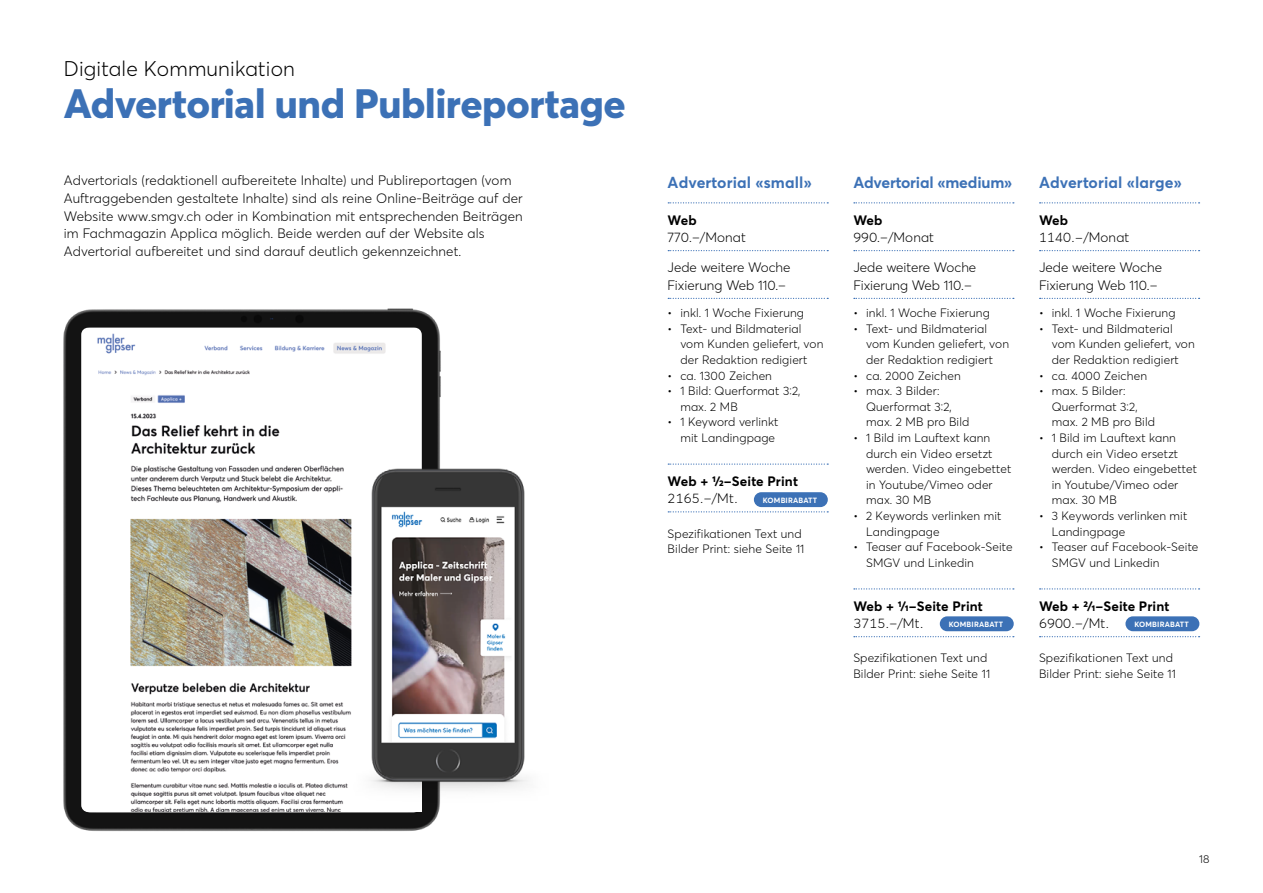
<style>
.page{position:relative;width:1263px;height:893px;background:#fff}
.page>*{position:absolute;margin:0;border:0;box-sizing:border-box;transform-origin:0 0}
.t1{font:800 40.5px "Averta";letter-spacing:-.01em;color:#3c71b6}
.t2{font:300 21px "Averta";letter-spacing:.01em;color:#000}
.t3{font:700 15.75px "Averta";letter-spacing:.01em;color:#3c71b6}
.t4{font:700 15.75px "Averta";letter-spacing:-.01em;color:#3c71b6}
.t5{font:300 13.5px/17.5px "Averta";letter-spacing:.01em;color:#000}
.t6{font:700 13.5px "Averta";letter-spacing:.01em;color:#000}
.t7{font:300 12px/15.6px "Averta";letter-spacing:.01em;color:#000}
.t8{font:300 11.25px "Averta";color:#000}
.t9{font:700 7.5px "Averta";letter-spacing:.02em;color:#fff}
</style>
<div class="page">
<img style="left:63px;top:308px;width:378px;height:523px">
<svg style="left:668px;top:202px;width:160px;height:1px"></svg>
<svg style="left:668px;top:250px;width:160px;height:1px"></svg>
<svg style="left:668px;top:298px;width:160px;height:1px"></svg>
<svg style="left:668px;top:463px;width:160px;height:2px"></svg>
<svg style="left:668px;top:511px;width:160px;height:1px"></svg>
<svg style="left:854px;top:202px;width:160px;height:1px"></svg>
<svg style="left:854px;top:250px;width:160px;height:1px"></svg>
<svg style="left:854px;top:298px;width:160px;height:1px"></svg>
<svg style="left:854px;top:588px;width:160px;height:1px"></svg>
<svg style="left:854px;top:636px;width:160px;height:1px"></svg>
<svg style="left:1039px;top:202px;width:160px;height:1px"></svg>
<svg style="left:1039px;top:250px;width:160px;height:1px"></svg>
<svg style="left:1039px;top:298px;width:160px;height:1px"></svg>
<svg style="left:1039px;top:588px;width:160px;height:1px"></svg>
<svg style="left:1039px;top:636px;width:160px;height:1px"></svg>
<div style="left:754px;top:492px;width:74px;height:15px;background:#3c71b6;border-radius:7px"></div>
<div style="left:940px;top:616px;width:74px;height:15px;background:#3c71b6;border-radius:7px"></div>
<div style="left:1125px;top:616px;width:74px;height:15px;background:#3c71b6;border-radius:7px"></div>
<img style="left:81px;top:328px;width:341px;height:484px">
<img style="left:344px;top:442px;width:184px;height:370px">
<h2 class="t2" style="left:64px;top:54px;width:233px">Digitale Kommunikation</h2>
<h1 class="t1" style="left:64px;top:75px;width:563px">Advertorial und Publireportage</h1>
<p class="t5" style="left:64px;top:171px;width:460px">Advertorials (redaktionell aufbereitete Inhalte) und Publireportagen (vom Auftraggebenden gestaltete Inhalte) sind als reine Online-Beiträge auf der Website www.smgv.ch oder in Kombination mit entsprechenden Beiträgen im Fachmagazin Applica möglich. Beide werden auf der Website als Advertorial aufbereitet und sind darauf deutlich gekennzeichnet.</p>
<h3 class="t3" style="left:668px;top:171px;width:146px">Advertorial «small»</h3>
<p class="t6" style="left:668px;top:210px;width:31px">Web</p>
<p class="t5" style="left:668px;top:228px;width:80px">770.–/Monat</p>
<p class="t5" style="left:668px;top:258px;width:124px">Jede weitere Woche<br>Fixierung Web 110.–</p>
<p class="t7" style="left:668px;top:305px;width:138px">• inkl. 1 Woche Fixierung</p>
<p class="t7" style="left:680px;top:320px;width:144px;text-indent:-13px">• Text- und Bildmaterial vom Kunden geliefert, von der Redaktion redigiert</p>
<p class="t7" style="left:668px;top:367px;width:106px">• ca. 1300 Zeichen</p>
<p class="t7" style="left:680px;top:383px;width:121px;text-indent:-13px">• 1 Bild: Querformat 3:2, max. 2 MB</p>
<p class="t7" style="left:668px;top:414px;width:112px;text-align:right">• 1 Keyword verlinkt mit Landingpage</p>
<p class="t6" style="left:668px;top:471px;width:132px">Web + 1/2-Seite Print</p>
<p class="t5" style="left:668px;top:489px;width:72px">2165.–/Mt.</p>
<p class="t7" style="left:668px;top:525px;width:138px">Spezifikationen Text und<br>Bilder Print: siehe Seite 11</p>
<p class="t9" style="left:763px;top:495px;width:56px">KOMBIRABATT</p>
<h3 class="t4" style="left:853px;top:171px;width:160px">Advertorial «medium»</h3>
<p class="t6" style="left:853px;top:210px;width:31px">Web</p>
<p class="t5" style="left:853px;top:228px;width:82px">990.–/Monat</p>
<p class="t5" style="left:853px;top:258px;width:124px">Jede weitere Woche<br>Fixierung Web 110.–</p>
<p class="t7" style="left:853px;top:305px;width:138px">• inkl. 1 Woche Fixierung</p>
<p class="t7" style="left:866px;top:320px;width:144px;text-indent:-13px">• Text- und Bildmaterial vom Kunden geliefert, von der Redaktion redigiert</p>
<p class="t7" style="left:853px;top:367px;width:109px">• ca. 2000 Zeichen</p>
<p class="t7" style="left:866px;top:383px;width:105px;text-indent:-13px">• max. 3 Bilder:<br>Querformat 3:2, max. 2 MB pro Bild</p>
<p class="t7" style="left:866px;top:429px;width:147px;text-indent:-13px">• 1 Bild im Lauftext kann durch ein Video ersetzt werden. Video eingebettet in Youtube/Vimeo oder max. 30 MB</p>
<p class="t7" style="left:866px;top:507px;width:137px;text-indent:-13px">• 2 Keywords verlinken mit<br>Landingpage</p>
<p class="t7" style="left:866px;top:539px;width:148px;text-indent:-13px">• Teaser auf Facebook-Seite<br>SMGV und Linkedin</p>
<p class="t6" style="left:853px;top:596px;width:131px">Web + 1/1-Seite Print</p>
<p class="t5" style="left:853px;top:614px;width:72px">3715.–/Mt.</p>
<p class="t7" style="left:853px;top:650px;width:138px">Spezifikationen Text und<br>Bilder Print: siehe Seite 11</p>
<h3 class="t3" style="left:1039px;top:171px;width:144px">Advertorial «large»</h3>
<p class="t6" style="left:1039px;top:210px;width:31px">Web</p>
<p class="t5" style="left:1039px;top:228px;width:92px">1140.-/Monat</p>
<p class="t5" style="left:1039px;top:258px;width:124px">Jede weitere Woche<br>Fixierung Web 110.–</p>
<p class="t7" style="left:1039px;top:305px;width:138px">• inkl. 1 Woche Fixierung</p>
<p class="t7" style="left:1052px;top:320px;width:144px;text-indent:-13px">• Text- und Bildmaterial vom Kunden geliefert, von der Redaktion redigiert</p>
<p class="t7" style="left:1039px;top:367px;width:110px">• ca. 4000 Zeichen</p>
<p class="t7" style="left:1052px;top:383px;width:105px;text-indent:-13px">• max. 5 Bilder:<br>Querformat 3:2, max. 2 MB pro Bild</p>
<p class="t7" style="left:1052px;top:429px;width:147px;text-indent:-13px">• 1 Bild im Lauftext kann durch ein Video ersetzt werden. Video eingebettet in Youtube/Vimeo oder max. 30 MB</p>
<p class="t7" style="left:1052px;top:507px;width:137px;text-indent:-13px">• 3 Keywords verlinken mit<br>Landingpage</p>
<p class="t7" style="left:1052px;top:539px;width:148px;text-indent:-13px">• Teaser auf Facebook-Seite<br>SMGV und Linkedin</p>
<p class="t6" style="left:1039px;top:596px;width:132px">Web + 2/1-Seite Print</p>
<p class="t5" style="left:1039px;top:614px;width:72px">6900.–/Mt.</p>
<p class="t7" style="left:1039px;top:650px;width:138px">Spezifikationen Text und<br>Bilder Print: siehe Seite 11</p>
<p class="t9" style="left:949px;top:619px;width:56px">KOMBIRABATT</p>
<p class="t9" style="left:1134px;top:619px;width:56px">KOMBIRABATT</p>
<p class="t8" style="left:1199px;top:851px;width:12px">18</p>
</div>
